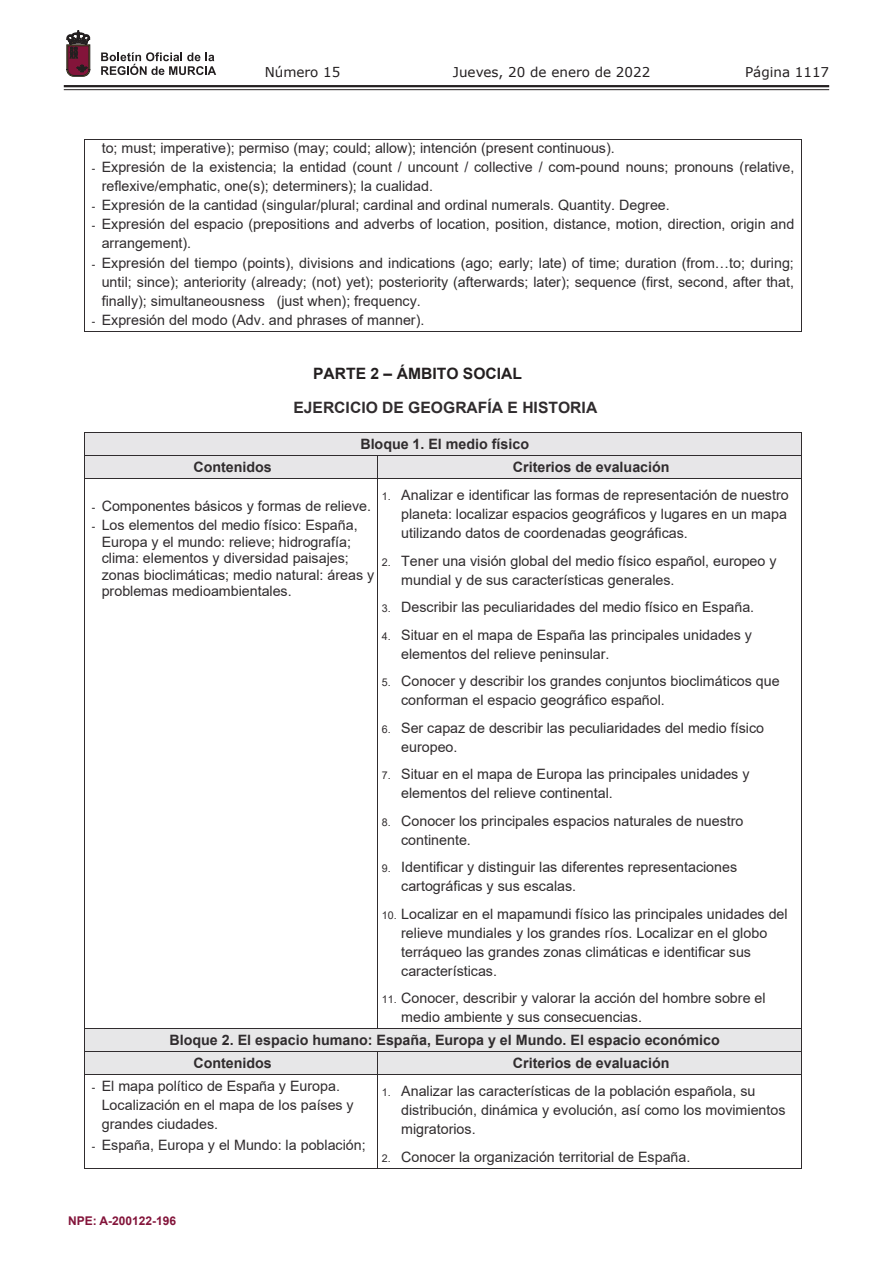
<style>
.page{position:relative;width:893px;height:1263px;background:#fff}
.page>*{position:absolute;margin:0;border:0;box-sizing:border-box;transform-origin:0 0}
.t1{font:700 15.6px "Arial";color:#302c2e}
.t2{font:700 15.6px "Arial";color:#231f20}
.t3{font:14.25px/19px "Arial";color:#302c2e}
.t4{font:700 14.25px/22.8px "Arial";color:#302c2e}
.t5{font:13.5px "Verdana";color:#231f20}
.t6{font:700 12px "Arial";color:#83143a}
.s1{font-size:10.65px}
</style>
<div class="page">
<hr style="left:64px;top:85px;width:765px;height:2px;background:#231f20">
<hr style="left:64px;top:89px;width:765px;height:1px;background:#231f20">
<svg style="left:101px;top:52px;width:115px;height:23px"></svg>
<svg style="left:67px;top:31px;width:23px;height:45px"></svg>
<hr style="left:84px;top:139px;width:718px;height:1px;background:#302c2e">
<hr style="left:84px;top:140px;width:1px;height:192px;background:#302c2e">
<hr style="left:84px;top:331px;width:717px;height:1px;background:#302c2e">
<hr style="left:801px;top:140px;width:1px;height:192px;background:#302c2e">
<div style="left:85px;top:433px;width:716px;height:22px;background:#e7e6e8"></div>
<hr style="left:84px;top:432px;width:718px;height:1px;background:#302c2e">
<div style="left:85px;top:456px;width:292px;height:22px;background:#e7e6e8"></div>
<div style="left:378px;top:456px;width:423px;height:22px;background:#e7e6e8"></div>
<hr style="left:84px;top:455px;width:718px;height:1px;background:#302c2e">
<svg style="left:84px;top:433px;width:1px;height:45px"></svg>
<svg style="left:377px;top:456px;width:1px;height:22px"></svg>
<svg style="left:801px;top:433px;width:1px;height:45px"></svg>
<hr style="left:84px;top:478px;width:718px;height:1px;background:#302c2e">
<hr style="left:84px;top:479px;width:1px;height:549px;background:#302c2e">
<hr style="left:377px;top:479px;width:1px;height:549px;background:#302c2e">
<hr style="left:801px;top:479px;width:1px;height:549px;background:#302c2e">
<div style="left:85px;top:1029px;width:716px;height:22px;background:#e7e7e8"></div>
<hr style="left:84px;top:1028px;width:718px;height:1px;background:#302c2e">
<div style="left:85px;top:1052px;width:292px;height:22px;background:#e7e7e8"></div>
<div style="left:378px;top:1052px;width:423px;height:22px;background:#e7e7e8"></div>
<hr style="left:84px;top:1051px;width:718px;height:1px;background:#302c2e">
<svg style="left:84px;top:1029px;width:1px;height:45px"></svg>
<svg style="left:377px;top:1052px;width:1px;height:22px"></svg>
<svg style="left:801px;top:1029px;width:1px;height:45px"></svg>
<hr style="left:84px;top:1074px;width:718px;height:1px;background:#302c2e">
<hr style="left:84px;top:1075px;width:1px;height:93px;background:#302c2e">
<hr style="left:84px;top:1168px;width:293px;height:1px;background:#302c2e">
<hr style="left:377px;top:1075px;width:1px;height:93px;background:#302c2e">
<hr style="left:378px;top:1168px;width:423px;height:1px;background:#302c2e">
<hr style="left:801px;top:1075px;width:1px;height:93px;background:#302c2e">
<p class="t5" style="left:265px;top:62px;width:77px">Número 15</p>
<p class="t5" style="left:453px;top:62px;width:199px">Jueves, 20 de enero de 2022</p>
<p class="t5" style="left:745px;top:62px;width:86px">Página 1117</p>
<p class="t3" style="left:102px;top:138px;width:515px">to; must; imperative); permiso (may; could; allow); intención (present continuous).</p>
<p class="t3" style="left:102px;top:157px;width:694px;text-indent:-10px"><span class="s1">-</span> Expresión de la existencia; la entidad (count / uncount / collective / com-pound nouns; pronouns (relative, reflexive/emphatic, one(s); determiners); la cualidad.</p>
<p class="t3" style="left:92px;top:196px;width:579px"><span class="s1">-</span> Expresión de la cantidad (singular/plural; cardinal and ordinal numerals. Quantity. Degree.</p>
<p class="t3" style="left:102px;top:215px;width:694px;text-indent:-10px"><span class="s1">-</span> Expresión del espacio (prepositions and adverbs of location, position, distance, motion, direction, origin and arrangement).</p>
<p class="t3" style="left:102px;top:253px;width:694px;text-align:justify;text-indent:-10px"><span class="s1">-</span> Expresión del tiempo (points), divisions and indications (ago; early; late) of time; duration (from…to; during; until; since); anteriority (already; (not) yet); posteriority (afterwards; later); sequence (first, second, after that, finally); simultaneousness (just when); frequency.</p>
<p class="t3" style="left:92px;top:310px;width:334px"><span class="s1">-</span> Expresión del modo (Adv. and phrases of manner).</p>
<p class="t2" style="left:313px;top:362px;width:210px">PARTE 2 – ÁMBITO SOCIAL</p>
<p class="t1" style="left:293px;top:397px;width:305px">EJERCICIO DE GEOGRAFÍA E HISTORIA</p>
<p class="t4" style="left:360px;top:433px;width:170px">Bloque 1. El medio físico</p>
<p class="t4" style="left:193px;top:456px;width:80px">Contenidos</p>
<p class="t4" style="left:513px;top:456px;width:158px">Criterios de evaluación</p>
<p class="t3" style="left:92px;top:496px;width:281px"><span class="s1">-</span> Componentes básicos y formas de relieve.</p>
<p class="t3" style="left:102px;top:517px;width:274px;line-height:16.4px;text-indent:-10px"><span class="s1">-</span> Los elementos del medio físico: España, Europa y el mundo: relieve; hidrografía; clima: elementos y diversidad paisajes; zonas bioclimáticas; medio natural: áreas y problemas medioambientales.</p>
<p class="t3" style="left:401px;top:485px;width:389px;text-indent:-19px"><span class="s1">1.</span> Analizar e identificar las formas de representación de nuestro planeta: localizar espacios geográficos y lugares en un mapa utilizando datos de coordenadas geográficas.</p>
<p class="t3" style="left:401px;top:551px;width:377px;text-indent:-19px"><span class="s1">2.</span> Tener una visión global del medio físico español, europeo y mundial y de sus características generales.</p>
<p class="t3" style="left:382px;top:598px;width:374px"><span class="s1">3.</span> Describir las peculiaridades del medio físico en España.</p>
<p class="t3" style="left:401px;top:625px;width:352px;text-indent:-19px"><span class="s1">4.</span> Situar en el mapa de España las principales unidades y elementos del relieve peninsular.</p>
<p class="t3" style="left:401px;top:671px;width:380px;text-indent:-19px"><span class="s1">5.</span> Conocer y describir los grandes conjuntos bioclimáticos que conforman el espacio geográfico español.</p>
<p class="t3" style="left:401px;top:718px;width:364px;text-indent:-19px"><span class="s1">6.</span> Ser capaz de describir las peculiaridades del medio físico europeo.</p>
<p class="t3" style="left:401px;top:764px;width:350px;text-indent:-19px"><span class="s1">7.</span> Situar en el mapa de Europa las principales unidades y elementos del relieve continental.</p>
<p class="t3" style="left:401px;top:811px;width:344px;text-indent:-19px"><span class="s1">8.</span> Conocer los principales espacios naturales de nuestro continente.</p>
<p class="t3" style="left:401px;top:857px;width:337px;text-indent:-19px"><span class="s1">9.</span> Identificar y distinguir las diferentes representaciones cartográficas y sus escalas.</p>
<p class="t3" style="left:401px;top:904px;width:388px;text-indent:-19px"><span class="s1">10.</span> Localizar en el mapamundi físico las principales unidades del relieve mundiales y los grandes ríos. Localizar en el globo terráqueo las grandes zonas climáticas e identificar sus características.</p>
<p class="t3" style="left:401px;top:989px;width:366px;text-indent:-19px"><span class="s1">11.</span> Conocer, describir y valorar la acción del hombre sobre el medio ambiente y sus consecuencias.</p>
<p class="t4" style="left:193px;top:1029px;width:528px;text-indent:-24px">Bloque 2. El espacio humano: España, Europa y el Mundo. El espacio económico<br>Contenidos</p>
<p class="t4" style="left:513px;top:1052px;width:158px">Criterios de evaluación</p>
<p class="t3" style="left:102px;top:1076px;width:254px;text-indent:-10px"><span class="s1">-</span> El mapa político de España y Europa.<br>Localización en el mapa de los países y grandes ciudades.</p>
<p class="t3" style="left:92px;top:1135px;width:275px"><span class="s1">-</span> España, Europa y el Mundo: la población;</p>
<p class="t3" style="left:401px;top:1081px;width:386px;text-indent:-19px"><span class="s1">1.</span> Analizar las características de la población española, su distribución, dinámica y evolución, así como los movimientos migratorios.</p>
<p class="t3" style="left:382px;top:1147px;width:310px"><span class="s1">2.</span> Conocer la organización territorial de España.</p>
<p class="t6" style="left:68px;top:1212px;width:110px">NPE: A-200122-196</p>
</div>
